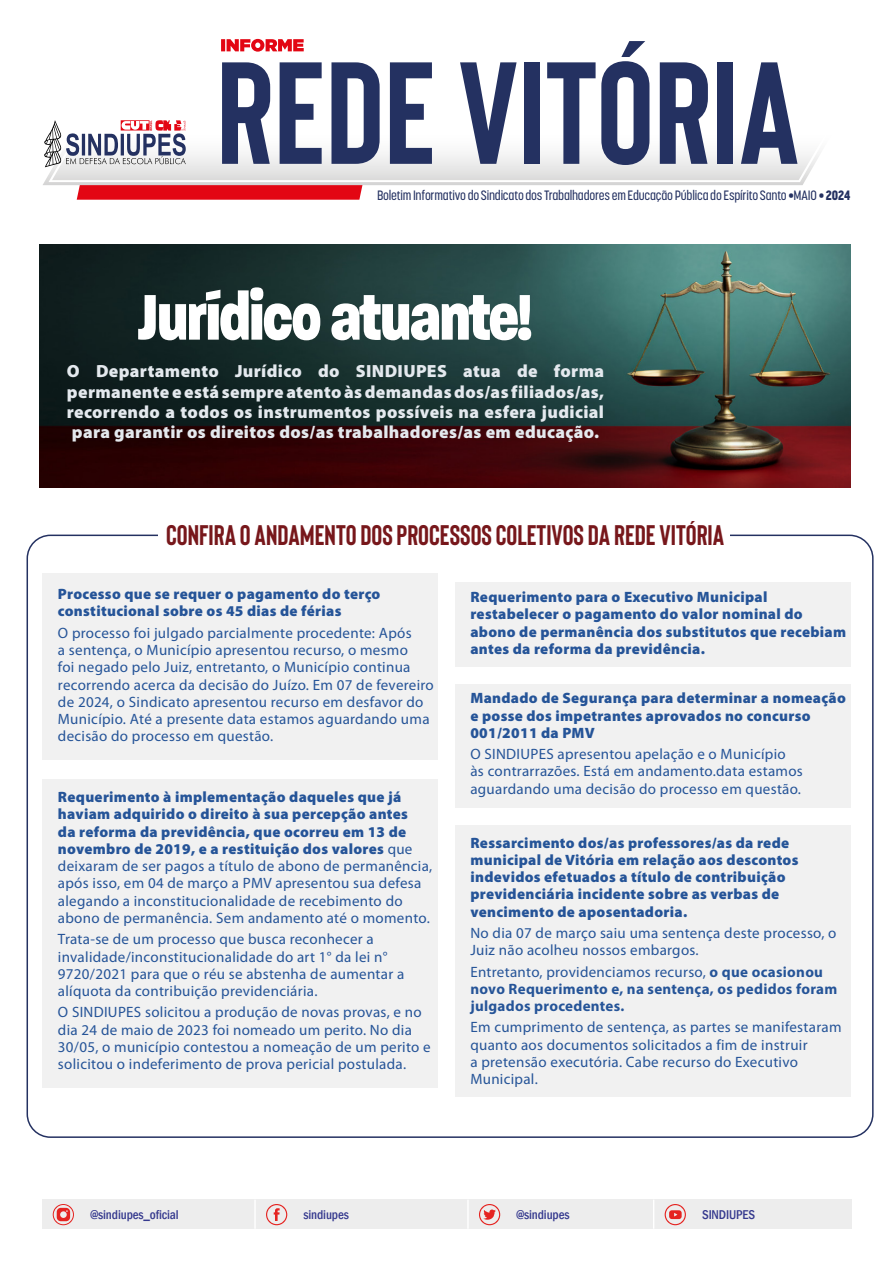
<style>
.page{position:relative;width:893px;height:1263px;background:#fff}
.page>*{position:absolute;margin:0;border:0;box-sizing:border-box;transform-origin:0 0}
.t1{font:800 69.6px "Paralucent Condensed";letter-spacing:-.03em;color:#fff}
.t2{font:700 28.35px "Bison";color:#77171b}
.t3{font:900 17.7px/20.2px "Myriad Pro";letter-spacing:.02em;color:#e4e9ee;text-align:justify}
.t4{font:15px/17.2px "Myriad Pro";letter-spacing:.02em;color:#255498}
.t5{font:900 15px/17.2px "Myriad Pro";letter-spacing:.02em;color:#255498}
.t6{font:700 15px/17.2px "Myriad Pro";letter-spacing:.02em;color:#255498}
.t7{font:500 13.5px "Korolev Condensed";letter-spacing:-.015em;color:#243161}
.t8{font:500 condensed 13.05px "Franklin Gothic";letter-spacing:-.01em;color:#35398e}
.s1{font-weight:800}
.s2{font-weight:900}
.s3{font-weight:400}
</style>
<div class="page">
<div style="left:42px;top:1199px;width:809px;height:30px;background:#ededed"></div>
<hr style="left:467px;top:1199px;width:2px;height:30px;background:#fff">
<hr style="left:653px;top:1199px;width:1px;height:30px;background:#fff">
<svg style="left:52px;top:1199px;width:416px;height:29px"></svg>
<svg style="left:479px;top:1204px;width:21px;height:21px"></svg>
<svg style="left:665px;top:1204px;width:21px;height:21px"></svg>
<svg style="left:43px;top:101px;width:761px;height:84px"></svg>
<svg style="left:380px;top:104px;width:440px;height:78px"></svg>
<svg style="left:221px;top:39px;width:83px;height:13px"></svg>
<svg style="left:44px;top:62px;width:336px;height:138px"></svg>
<svg style="left:390px;top:62px;width:42px;height:102px"></svg>
<svg style="left:460px;top:62px;width:57px;height:102px"></svg>
<div style="left:524px;top:62px;width:16px;height:102px;background:#243161"></div>
<svg style="left:547px;top:41px;width:102px;height:124px"></svg>
<svg style="left:660px;top:62px;width:48px;height:102px"></svg>
<div style="left:717px;top:62px;width:16px;height:102px;background:#243161"></div>
<svg style="left:741px;top:62px;width:56px;height:102px"></svg>
<img style="left:40px;top:244px;width:811px;height:244px">
<div style="left:43px;top:573px;width:395px;height:186px;background:#f1f1f1"></div>
<div style="left:455px;top:684px;width:395px;height:123px;background:#f1f1f1"></div>
<div style="left:455px;top:582px;width:395px;height:85px;background:#f1f1f1"></div>
<div style="left:43px;top:779px;width:395px;height:308px;background:#f1f1f1"></div>
<div style="left:455px;top:825px;width:395px;height:272px;background:#f1f1f1"></div>
<p class="t7" style="left:377px;top:187px;width:475px">Boletim Informativo do Sindicato dos Trabalhadores em Educação Pública do Espírito Santo •MAIO • <span class="s1">2024</span></p>
<h1 class="t1" style="left:137px;top:276px;width:396px">Jurídico atuante!</h1>
<p class="t3" style="left:67px;top:361px;width:539px">O Departamento Jurídico do SINDIUPES atua de forma permanente e está sempre atento às demandas dos/as filiados/as, recorrendo a todos os instrumentos possíveis na esfera judicial para garantir os direitos dos/as trabalhadores/as em educação.</p>
<h2 class="t2" style="left:166px;top:519px;width:560px">CONFIRA O ANDAMENTO DOS PROCESSOS COLETIVOS DA REDE VITÓRIA</h2>
<p class="t5" style="left:58px;top:586px;width:324px">Processo que se requer o pagamento do terço constitucional sobre os 45 dias de férias</p>
<p class="t4" style="left:58px;top:624px;width:377px">O processo foi julgado parcialmente procedente: Após<br>a sentença, o Município apresentou recurso, o mesmo<br>foi negado pelo Juiz, entretanto, o Município continua recorrendo acerca da decisão do Juízo. Em 07 de fevereiro de 2024, o Sindicato apresentou recurso em desfavor do Município. Até a presente data estamos aguardando uma decisão do processo em questão.</p>
<p class="t4" style="left:58px;top:789px;width:376px"><span class="s2">Requerimento à implementação daqueles que já haviam adquirido o direito à sua percepção antes<br>da reforma da previdência, que ocorreu em 13 de novembro de 2019, e a restituição dos valores</span> que deixaram de ser pagos a título de abono de permanência, após isso, em 04 de março a PMV apresentou sua defesa alegando a inconstitucionalidade de recebimento do abono de permanência. Sem andamento até o momento.</p>
<p class="t4" style="left:58px;top:931px;width:348px">Trata-se de um processo que busca reconhecer a invalidade/inconstitucionalidade do art 1° da lei n° 9720/2021 para que o réu se abstenha de aumentar a alíquota da contribuição previdenciária.</p>
<p class="t4" style="left:58px;top:1004px;width:374px">O SINDIUPES solicitou a produção de novas provas, e no dia 24 de maio de 2023 foi nomeado um perito. No dia 30/05, o município contestou a nomeação de um perito e solicitou o indeferimento de prova pericial postulada.</p>
<p class="t5" style="left:470px;top:589px;width:377px">Requerimento para o Executivo Municipal restabelecer o pagamento do valor nominal do abono de permanência dos substitutos que recebiam antes da reforma da previdência.</p>
<p class="t5" style="left:470px;top:690px;width:377px">Mandado de Segurança para determinar a nomeação e posse dos impetrantes aprovados no concurso<br>001/2011 da PMV</p>
<p class="t4" style="left:470px;top:746px;width:334px">O SINDIUPES apresentou apelação e o Município às contrarrazões. Está em andamento.data estamos aguardando uma decisão do processo em questão.</p>
<p class="t5" style="left:470px;top:834px;width:330px">Ressarcimento dos/as professores/as da rede municipal de Vitória em relação aos descontos indevidos efetuados a título de contribuição previdenciária incidente sobre as verbas de vencimento de aposentadoria.</p>
<p class="t4" style="left:470px;top:924px;width:368px">No dia 07 de março saiu uma sentença deste processo, o<br>Juiz não acolheu nossos embargos.</p>
<p class="t6" style="left:470px;top:962px;width:368px"><span class="s3">Entretanto, providenciamos recurso,</span> o que ocasionou novo Requerimento e, na sentença, os pedidos foram julgados procedentes.</p>
<p class="t4" style="left:470px;top:1019px;width:373px">Em cumprimento de sentença, as partes se manifestaram quanto aos documentos solicitados a fim de instruir<br>a pretensão executória. Cabe recurso do Executivo Municipal.</p>
<p class="t8" style="left:91px;top:1206px;width:90px">@sindiupes_oficial</p>
<p class="t8" style="left:303px;top:1206px;width:47px">sindiupes</p>
<p class="t8" style="left:516px;top:1206px;width:55px">@sindiupes</p>
<p class="t8" style="left:702px;top:1206px;width:54px">SINDIUPES</p>
</div>
